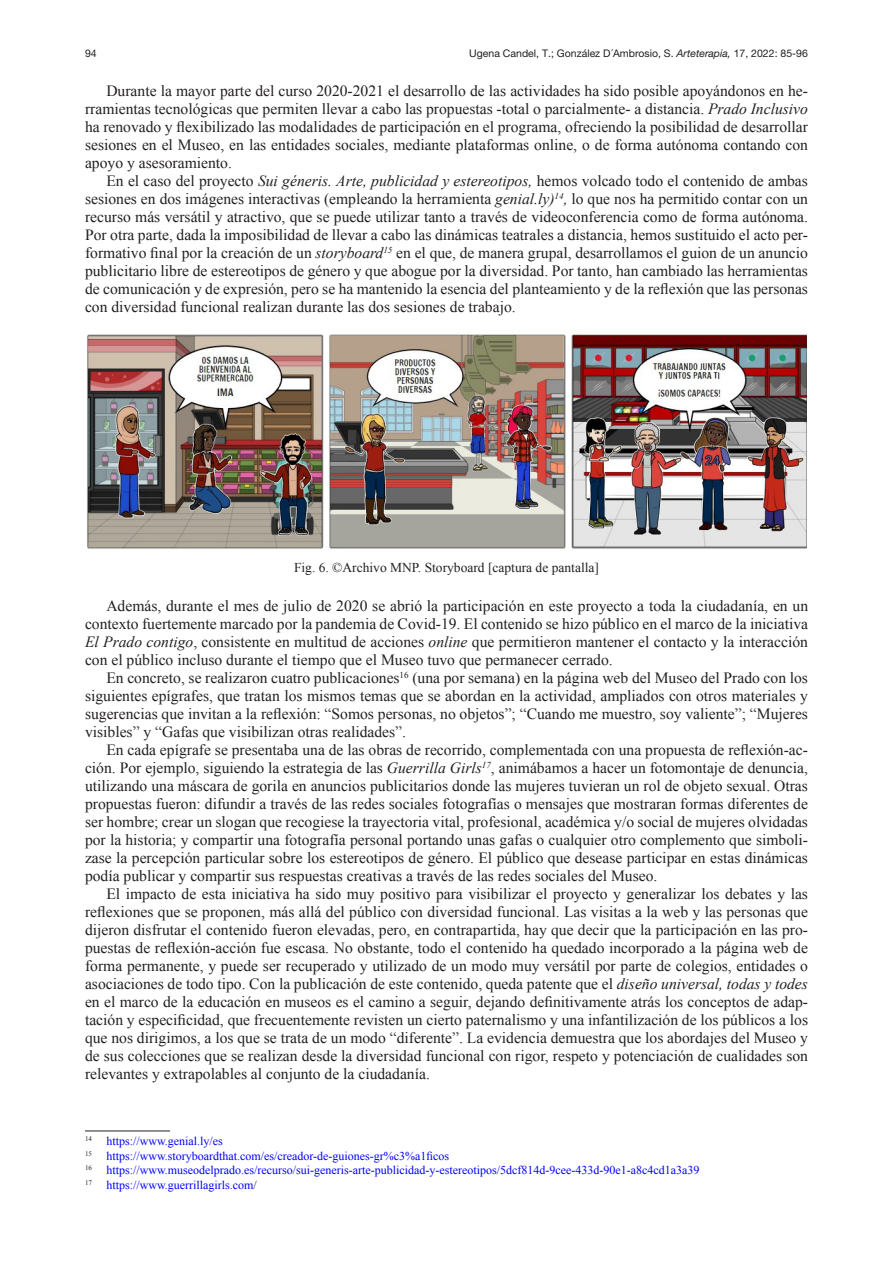
<style>
.page{position:relative;width:893px;height:1263px;background:#fff}
.page>*{position:absolute;margin:0;border:0;box-sizing:border-box;transform-origin:0 0}
.Galerada-parrafos{font:15.6px/18px "Times New Roman";color:#231f20;text-align:justify}
.Pie_de_figuras{font:13.5px "Times New Roman";color:#231f20}
._000_Notas_al_pie{font:12px "Times New Roman";color:#00f}
.t1{font:10.5px "Helvetica Neue LT Pro";color:#231f20}
.s1{font-style:italic}
.s2{color:#231f20}
</style>
<div class="page">
<img style="left:86px;top:334px;width:720px;height:215px">
<hr style="left:85px;top:1131px;width:85px;height:1px;background:#231f20">
<p class="t1" style="left:85px;top:47px;width:13px">94</p>
<p class="t1" style="left:469px;top:47px;width:340px">Ugena Candel, T.; González D´Ambrosio, S. <span class="s1">Arteterapia,</span> 17, 2022: 85-96</p>
<p class="Galerada-parrafos" style="left:85px;top:81px;width:724px;text-indent:21px">Durante la mayor parte del curso 2020-2021 el desarrollo de las actividades ha sido posible apoyándonos en he&shy;rramientas tecnológicas que permiten llevar a cabo las propuestas -total o parcialmente- a distancia. <span class="s1">Prado Inclusivo </span>ha renovado y flexibilizado las modalidades de participación en el programa, ofreciendo la posibilidad de desarrollar sesiones en el Museo, en las entidades sociales, mediante plataformas online, o de forma autónoma contando con apoyo y asesoramiento.</p>
<p class="Galerada-parrafos" style="left:85px;top:171px;width:724px;text-indent:21px">En el caso del proyecto <span class="s1">Sui géneris. Arte, publicidad y estereotipos,</span> hemos volcado todo el contenido de ambas sesiones en dos imágenes interactivas (empleando la herramienta <span class="s1">genial.ly)</span><sup>14</sup><span class="s1">,</span> lo que nos ha permitido contar con un recurso más versátil y atractivo, que se puede utilizar tanto a través de videoconferencia como de forma autónoma.<br>Por otra parte, dada la imposibilidad de llevar a cabo las dinámicas teatrales a distancia, hemos sustituido el acto per&shy;formativo final por la creación de un <span class="s1">storyboard</span><sup>15</sup> en el que, de manera grupal, desarrollamos el guion de un anuncio publicitario libre de estereotipos de género y que abogue por la diversidad. Por tanto, han cambiado las herramientas de comunicación y de expresión, pero se ha mantenido la esencia del planteamiento y de la reflexión que las personas con diversidad funcional realizan durante las dos sesiones de trabajo.</p>
<p class="Pie_de_figuras" style="left:294px;top:558px;width:306px">Fig. 6. ©Archivo MNP. Storyboard [captura de pantalla]</p>
<p class="Galerada-parrafos" style="left:85px;top:596px;width:725px;text-indent:21px">Además, durante el mes de julio de 2020 se abrió la participación en este proyecto a toda la ciudadanía, en un contexto fuertemente marcado por la pandemia de Covid-19. El contenido se hizo público en el marco de la iniciativa <span class="s1">El Prado contigo</span>, consistente en multitud de acciones <span class="s1">online</span> que permitieron mantener el contacto y la interacción con el público incluso durante el tiempo que el Museo tuvo que permanecer cerrado.</p>
<p class="Galerada-parrafos" style="left:85px;top:668px;width:724px;text-indent:21px">En concreto, se realizaron cuatro publicaciones<sup>16</sup> (una por semana) en la página web del Museo del Prado con los siguientes epígrafes, que tratan los mismos temas que se abordan en la actividad, ampliados con otros materiales y sugerencias que invitan a la reflexión: “Somos personas, no objetos”; “Cuando me muestro, soy valiente”; “Mujeres visibles” y “Gafas que visibilizan otras realidades”.</p>
<p class="Galerada-parrafos" style="left:85px;top:740px;width:724px;text-indent:21px">En cada epígrafe se presentaba una de las obras de recorrido, complementada con una propuesta de reflexión-ac&shy;ción. Por ejemplo, siguiendo la estrategia de las <span class="s1">Guerrilla Girls</span><sup>17</sup>, animábamos a hacer un fotomontaje de denuncia, utilizando una máscara de gorila en anuncios publicitarios donde las mujeres tuvieran un rol de objeto sexual. Otras propuestas fueron: difundir a través de las redes sociales fotografías o mensajes que mostraran formas diferentes de ser hombre; crear un slogan que recogiese la trayectoria vital, profesional, académica y/o social de mujeres olvidadas por la historia; y compartir una fotografía personal portando unas gafas o cualquier otro complemento que simboli&shy;zase la percepción particular sobre los estereotipos de género. El público que desease participar en estas dinámicas podía publicar y compartir sus respuestas creativas a través de las redes sociales del Museo.</p>
<p class="Galerada-parrafos" style="left:85px;top:884px;width:724px;text-indent:21px">El impacto de esta iniciativa ha sido muy positivo para visibilizar el proyecto y generalizar los debates y las reflexiones que se proponen, más allá del público con diversidad funcional. Las visitas a la web y las personas que dijeron disfrutar el contenido fueron elevadas, pero, en contrapartida, hay que decir que la participación en las pro&shy;puestas de reflexión-acción fue escasa. No obstante, todo el contenido ha quedado incorporado a la página web de forma permanente, y puede ser recuperado y utilizado de un modo muy versátil por parte de colegios, entidades o asociaciones de todo tipo. Con la publicación de este contenido, queda patente que el <span class="s1">diseño universal, todas y todes </span>en el marco de la educación en museos es el camino a seguir, dejando definitivamente atrás los conceptos de adap&shy;tación y especificidad, que frecuentemente revisten un cierto paternalismo y una infantilización de los públicos a los que nos dirigimos, a los que se trata de un modo “diferente”. La evidencia demuestra que los abordajes del Museo y de sus colecciones que se realizan desde la diversidad funcional con rigor, respeto y potenciación de cualidades son relevantes y extrapolables al conjunto de la ciudadanía.</p>
<p class="_000_Notas_al_pie" style="left:85px;top:1133px;width:139px"><sup>14</sup> https://www.genial.ly/es</p>
<p class="_000_Notas_al_pie" style="left:85px;top:1148px;width:366px"><sup>15</sup> https://www.storyboardthat.com/es/creador-de-guiones-gr%c3%a1ficos</p>
<p class="_000_Notas_al_pie" style="left:85px;top:1162px;width:616px"><sup>16</sup> https://www.museodelprado.es/recurso/sui-generis-arte-publicidad-y-estereotipos/5dcf814d-9cee-433d-90e1-a8c4cd1a3a39</p>
<p class="_000_Notas_al_pie" style="left:85px;top:1176px;width:173px"><sup>17</sup> https://www.guerrillagirls.com<span class="s2">/</span></p>
</div>
